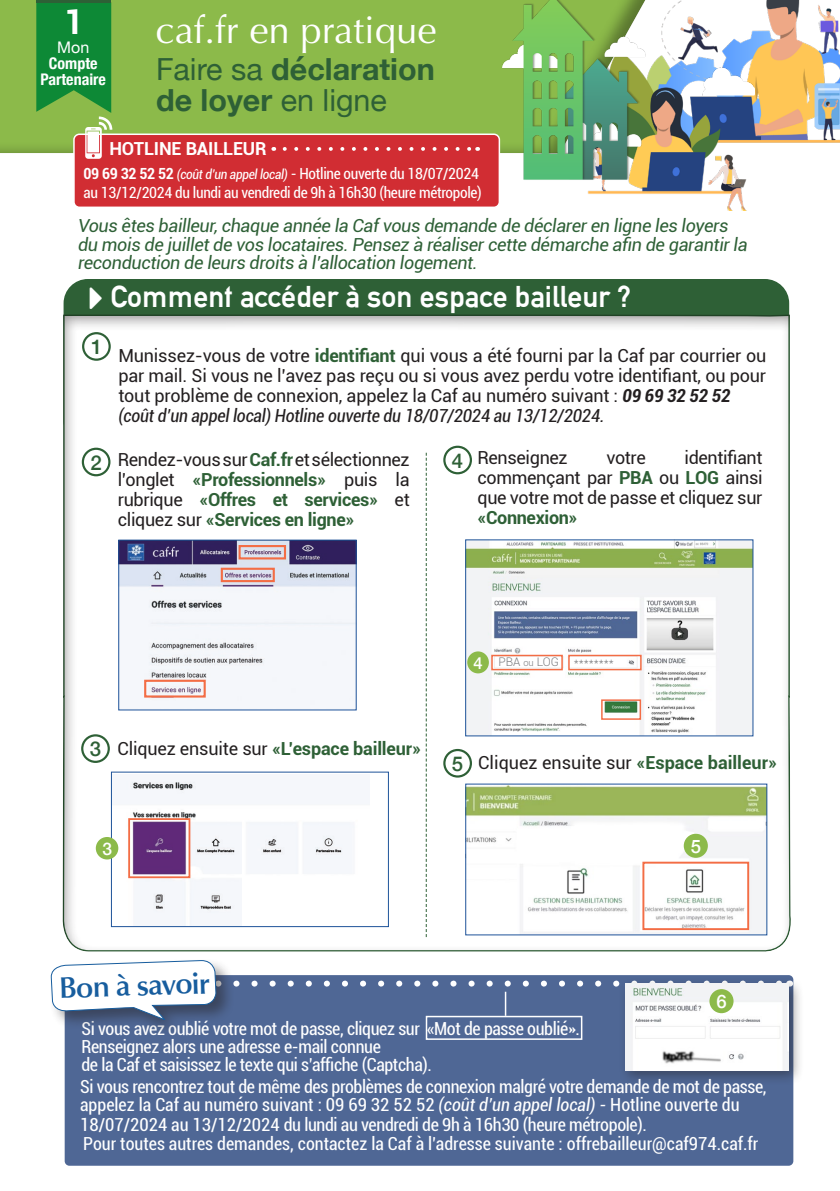
<style>
.page{position:relative;width:840px;height:1191px;background:#fff}
.page>*{position:absolute;margin:0;border:0;box-sizing:border-box;transform-origin:0 0}
.t1{font:38.4px "Optima";color:#fff}
.t2{font:700 34px "Roboto";color:#fff}
.t3{font:700 30.4px "Helvetica Neue";color:#2e6036}
.t4{font:30px "Alte DIN1451 Mittelschriftgepraegt";color:#fff}
.t5{font:600 30px "Optima";color:#175d9e}
.t6{font:500 20.4px "Helvetica Neue";color:#2e6036}
.t7{font:500 18.4px "Helvetica Neue";color:#fff}
.t8{font:18px/20px "Roboto";letter-spacing:-.02em;color:#231f20;text-align:justify}
.t9{font:condensed 18px/18.6px "Roboto";letter-spacing:-.02em;color:#fff}
.t10{font:italic 18px/18px "Roboto";letter-spacing:-.02em;color:#2e6036}
.t11{font:condensed 18px "Roboto";color:#fff}
.t12{font:italic condensed 18px "Roboto";letter-spacing:-.01em;color:#231f20}
.t13{font:700 18px "Roboto";letter-spacing:-.01em;color:#2e6036}
.t14{font:18px "Roboto";color:#231f20}
.t15{font:700 18px "Roboto";letter-spacing:-.01em;color:#fff}
.t16{font:500 17.2px "Helvetica Neue";color:#fff}
.t17{font:500 16.6px "Helvetica Neue";color:#fff}
.t18{font:700 condensed 16px "Helvetica Neue";color:#fff}
.t19{font:16px "Helvetica Neue";color:#fff}
.t20{font:condensed 15.4px/19.2px "Roboto";letter-spacing:-.02em;color:#fff}
.t21{font:300 11.8px "Roboto";color:#7a7c7f}
.s1{font-weight:400}
.s2{font-weight:700}
.s3{font-style:italic;font-size:13.4px}
.s4{font-family:"Arrowstfb";font-size:26px}
.s5{font-weight:700;color:#2e6036}
.s6{font-weight:700;font-style:italic;font-stretch:condensed}
.s7{font-weight:400;color:#231f20}
.s8{font-size:9.4px}
.s9{font-style:italic}
</style>
<div class="page">
<div style="left:64px;top:280px;width:724px;height:165px;background:#2e6036;border-radius:24px"></div>
<div style="left:0;top:0;width:655px;height:156px;background:#8cba4a"></div>
<div style="left:62px;top:313px;width:728px;height:638px;background:#231f20;opacity:.47"></div>
<hr style="left:36px;top:0;width:75px;height:2px;background:#2e6036">
<img style="left:588px;top:0;width:251px;height:210px">
<img style="left:502px;top:0;width:251px;height:181px">
<div style="left:82px;top:332px;width:29px;height:29px;border:2px solid #2e6036;border-radius:50%"></div>
<div style="left:82px;top:448px;width:28px;height:28px;border:2px solid #2e6036;border-radius:50%"></div>
<div style="left:81px;top:734px;width:29px;height:29px;border:2px solid #2e6036;border-radius:50%"></div>
<div style="left:443px;top:446px;width:28px;height:28px;border:2px solid #2e6036;border-radius:50%"></div>
<img style="left:467px;top:785px;width:297px;height:148px">
<div style="left:64px;top:974px;width:729px;height:192px;background:#4f6795;border-radius:6px"></div>
<div style="left:63px;top:973px;width:731px;height:194px;border:2px solid #fff;border-radius:6px"></div>
<div style="left:618px;top:977px;width:185px;height:108px;background:#231f20;opacity:.44"></div>
<img style="left:625px;top:984px;width:163px;height:86px">
<div style="left:443px;top:749px;width:28px;height:28px;border:2px solid #2e6036;border-radius:50%"></div>
<div style="left:683px;top:833px;width:24px;height:25px;background:#8cba4a;border-radius:50%"></div>
<img style="left:113px;top:774px;width:256px;height:150px">
<div style="left:128px;top:818px;width:62px;height:60px;border:2px solid #f36d45"></div>
<div style="left:96px;top:837px;width:22px;height:22px;background:#8cba4a;border-radius:50%"></div>
<div style="left:48px;top:957px;width:187px;height:80px;background:#231f20;opacity:.47"></div>
<svg style="left:51px;top:960px;width:728px;height:60px"></svg>
<svg style="left:425px;top:453px;width:1px;height:484px"></svg>
<div style="left:642px;top:861px;width:106px;height:69px;border:2px solid #f36d45"></div>
<div style="left:425px;top:1015px;width:157px;height:25px;border:2px solid #fff"></div>
<img style="left:467px;top:541px;width:283px;height:193px">
<div style="left:491px;top:655px;width:71px;height:15px;border:1px solid #f36d45"></div>
<div style="left:568px;top:655px;width:73px;height:15px;border:1px solid #f36d45"></div>
<div style="left:600px;top:699px;width:40px;height:21px;border:1px solid #f36d45"></div>
<div style="left:467px;top:651px;width:21px;height:22px;background:#8cba4a;border-radius:50%"></div>
<img style="left:120px;top:541px;width:234px;height:167px">
<div style="left:118px;top:539px;width:238px;height:171px;border:1px solid #1e5399"></div>
<div style="left:238px;top:545px;width:48px;height:14px;border:2px solid #f36d45"></div>
<div style="left:221px;top:567px;width:54px;height:15px;border:2px solid #f36d45"></div>
<div style="left:144px;top:679px;width:62px;height:18px;border:2px solid #f36d45"></div>
<div style="left:74px;top:134px;width:425px;height:73px;background:#d12d33;border-radius:5px"></div>
<div style="left:73px;top:133px;width:427px;height:75px;border:2px solid #fff;border-radius:5px"></div>
<svg style="left:284px;top:147px;width:187px;height:4px"></svg>
<svg style="left:36px;top:2px;width:76px;height:157px"></svg>
<p class="t2" style="left:64px;top:-2px;width:21px">1</p>
<p class="t1" style="left:155px;top:8px;width:283px">caf.fr en pratique</p>
<p class="t19" style="left:57px;top:35px;width:34px">Mon</p>
<p class="t18" style="left:49px;top:50px;width:50px">Compte</p>
<p class="t18" style="left:40px;top:66px;width:67px">Partenaire</p>
<p class="t3" style="left:156px;top:45px;width:280px"><span class="s1">Faire sa</span> déclaration</p>
<p class="t3" style="left:156px;top:77px;width:232px">de loyer <span class="s1">en ligne</span></p>
<p class="t15" style="left:109px;top:135px;width:159px">HOTLINE BAILLEUR</p>
<p class="t20" style="left:83px;top:164px;width:399px"><span class="s2">09 69 32 52 52</span> <span class="s3">(coût d’un appel local)</span> - Hotline ouverte du 18/07/2024 au 13/12/2024 du lundi au vendredi de 9h à 16h30 (heure métropole)</p>
<p class="t10" style="left:78px;top:216px;width:670px">Vous êtes bailleur, chaque année la Caf vous demande de déclarer en ligne les loyers du mois de juillet de vos locataires. Pensez à réaliser cette démarche afin de garantir la reconduction de leurs droits à l’allocation logement.</p>
<p class="t4" style="left:90px;top:279px;width:542px"><span class="s4">n</span> Comment accéder à son espace bailleur ?</p>
<p class="t8" style="left:118px;top:345px;width:649px">Munissez-vous de votre <span class="s5">identifiant</span> qui vous a été fourni par la Caf par courrier ou par mail. Si vous ne l’avez pas reçu ou si vous avez perdu votre identifiant, ou pour tout problème de connexion, appelez la Caf au numéro suivant : <span class="s6">09 69 32 52 52</span></p>
<p class="t12" style="left:118px;top:403px;width:487px">(coût d’un appel local) Hotline ouverte du 18/07/2024 au 13/12/2024.</p>
<p class="t6" style="left:91px;top:330px;width:13px">1</p>
<p class="t6" style="left:90px;top:446px;width:13px">2</p>
<p class="t8" style="left:118px;top:449px;width:293px">Rendez-vous sur <span class="s5">Caf.fr</span> et sélectionnez l’onglet <span class="s5">«Professionnels»</span> puis la rubrique <span class="s5">«Offres et services»</span> et cliquez sur <span class="s5">«Services en ligne»</span></p>
<p class="t8" style="left:477px;top:447px;width:286px;text-indent:207px">identifiant commençant par <span class="s5">PBA</span> ou <span class="s5">LOG</span> ainsi que votre mot de passe et cliquez sur <span class="s5">«Connexion»</span></p>
<p class="t6" style="left:451px;top:444px;width:13px">4</p>
<p class="t8" style="left:477px;top:447px;width:92px">Renseignez</p>
<p class="t8" style="left:606px;top:447px;width:41px">votre</p>
<p class="t6" style="left:90px;top:732px;width:13px">3</p>
<p class="t13" style="left:117px;top:736px;width:305px"><span class="s7">Cliquez ensuite sur</span> «L’espace bailleur»</p>
<p class="t17" style="left:473px;top:649px;width:11px">4</p>
<p class="t21" style="left:498px;top:654px;width:62px">PBA <span class="s8">ou</span> LOG</p>
<p class="t21" style="left:573px;top:654px;width:42px">********</p>
<p class="t6" style="left:451px;top:747px;width:13px">5</p>
<p class="t14" style="left:478px;top:750px;width:300px">Cliquez ensuite sur <span class="s5">«Espace bailleur»</span></p>
<p class="t16" style="left:102px;top:834px;width:11px">3</p>
<p class="t7" style="left:690px;top:831px;width:12px">5</p>
<p class="t5" style="left:58px;top:971px;width:152px;rotate:-2deg">Bon à savoir</p>
<p class="t9" style="left:81px;top:1019px;width:499px">Si vous avez oublié votre mot de passe, cliquez sur «Mot de passe oublié».</p>
<p class="t9" style="left:81px;top:1037px;width:301px">Renseignez alors une adresse e-mail connue</p>
<p class="t9" style="left:81px;top:1055px;width:352px">de la Caf et saisissez le texte qui s’affiche (Captcha).</p>
<p class="t7" style="left:716px;top:986px;width:12px">6</p>
<p class="t9" style="left:80px;top:1077px;width:687px">Si vous rencontrez tout de même des problèmes de connexion malgré votre demande de mot de passe, appelez la Caf au numéro suivant : 09 69 32 52 52 <span class="s9">(coût d’un appel local) -</span> Hotline ouverte du<br>18/07/2024 au 13/12/2024 du lundi au vendredi de 9h à 16h30 (heure métropole).</p>
<p class="t11" style="left:83px;top:1130px;width:676px">Pour toutes autres demandes, contactez la Caf à l’adresse suivante : offrebailleur@caf974.caf.fr</p>
</div>
